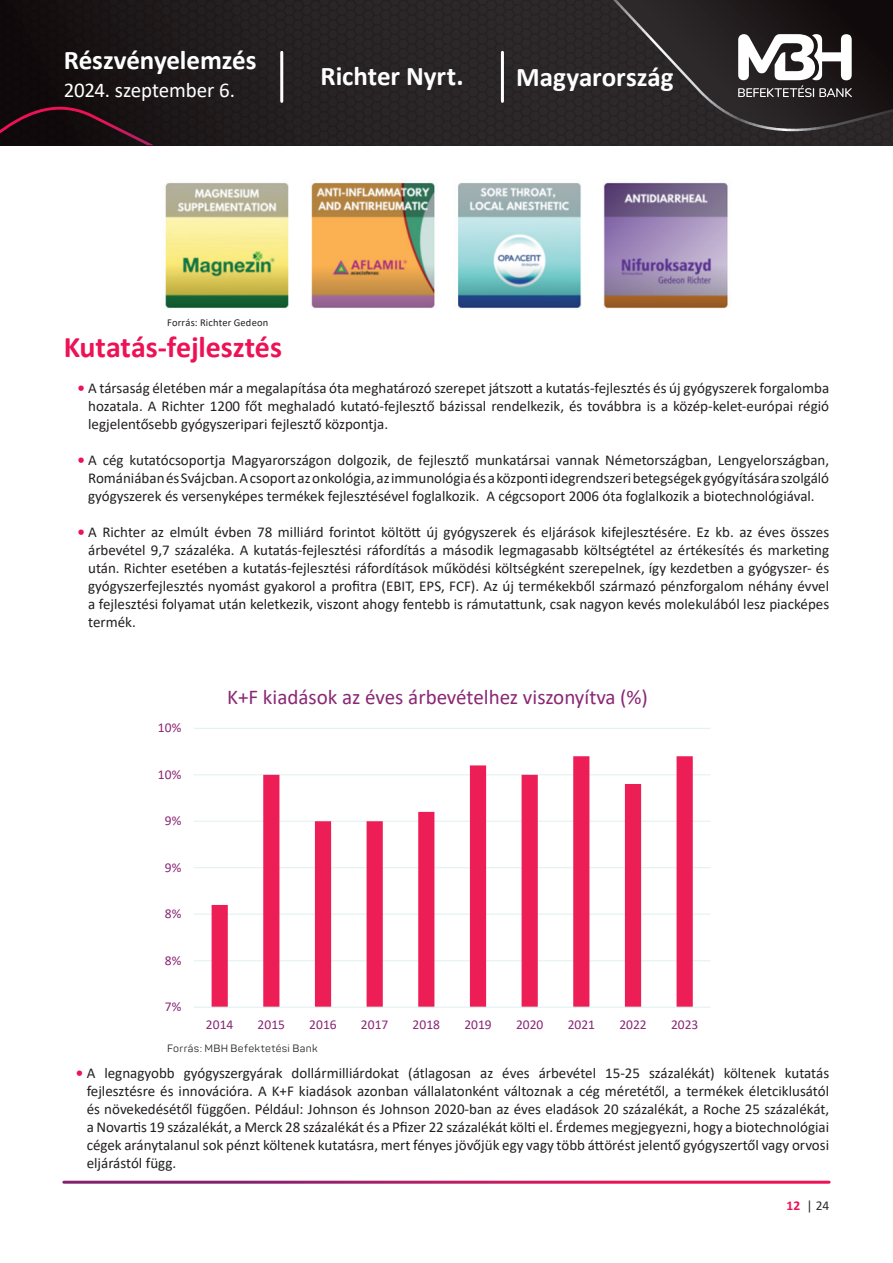
<style>
.page{position:relative;width:893px;height:1263px;background:#fff}
.page>*{position:absolute;margin:0;border:0;box-sizing:border-box;transform-origin:0 0}
.t1{font:700 30px "Calibri";letter-spacing:-.005em;color:#ed1255}
.t2{font:700 27px "Calibri";letter-spacing:-.005em;color:#fff}
.t3{font:21px "Calibri";color:#8a2774}
.t4{font:21px "Calibri";letter-spacing:-.01em;color:#fff}
.t5{font:15px/18px "Calibri";color:#231f20;text-align:justify}
.t6{font:13.5px "Calibri";color:#8a2774}
.t7{font:13.5px "Calibri";color:#2d292a}
.t8{font:10.5px "Panton";letter-spacing:.03em;color:#231f20}
.t9{font:10.5px "Calibri";letter-spacing:.015em;color:#231f20}
.s1{font-weight:700;color:#ed1255}
</style>
<div class="page">
<svg style="left:0;top:0;width:893px;height:146px;background:#231e1f"></svg>
<svg style="left:0;top:107px;width:154px;height:38px;background:#230d14"></svg>
<svg style="left:606px;top:0;width:287px;height:139px;background:#383435"></svg>
<hr style="left:280px;top:52px;width:3px;height:49px;background:#fff">
<hr style="left:501px;top:52px;width:3px;height:49px;background:#fff">
<hr style="left:194px;top:960px;width:516px;height:1px;background:#e1f2f2">
<hr style="left:194px;top:913px;width:516px;height:2px;background:#e1f2f2">
<hr style="left:194px;top:867px;width:516px;height:1px;background:#e1f2f2">
<hr style="left:194px;top:821px;width:516px;height:1px;background:#e1f2f2">
<hr style="left:194px;top:774px;width:516px;height:1px;background:#e1f2f2">
<hr style="left:194px;top:728px;width:516px;height:1px;background:#e1f2f2">
<svg style="left:212px;top:756px;width:481px;height:251px"></svg>
<hr style="left:194px;top:1007px;width:516px;height:1px;background:#e1f2f2">
<img style="left:165px;top:182px;width:563px;height:127px">
<h2 class="t2" style="left:64px;top:41px;width:194px">Részvényelemzés</h2>
<h3 class="t4" style="left:64px;top:76px;width:173px">2024. szeptember 6.</h3>
<h2 class="t2" style="left:321px;top:57px;width:145px">Richter Nyrt.</h2>
<h2 class="t2" style="left:516px;top:58px;width:159px">Magyarország</h2>
<p class="t9" style="left:167px;top:315px;width:103px">Forrás: Richter Gedeon</p>
<h1 class="t1" style="left:64px;top:326px;width:220px">Kutatás-fejlesztés</h1>
<p class="t5" style="left:88px;top:379px;width:742px;text-indent:-11px"><span class="s1">•</span> A társaság életében már a megalapítása óta meghatározó szerepet játszott a kutatás-fejlesztés és új gyógyszerek forgalomba hozatala. A Richter 1200 főt meghaladó kutató-fejlesztő bázissal rendelkezik, és továbbra is a közép-kelet-európai régió legjelentősebb gyógyszeripari fejlesztő központja.</p>
<p class="t5" style="left:88px;top:451px;width:742px;text-indent:-11px"><span class="s1">•</span> A cég kutatócsoportja Magyarországon dolgozik, de fejlesztő munkatársai vannak Németországban, Lengyelországban, Romániában és Svájcban. A csoport az onkológia, az immunológia és a központi idegrendszeri betegségek gyógyítására szolgáló gyógyszerek és versenyképes termékek fejlesztésével foglalkozik. A cégcsoport 2006 óta foglalkozik a biotechnológiával.</p>
<p class="t5" style="left:88px;top:523px;width:742px;text-indent:-11px"><span class="s1">•</span> A Richter az elmúlt évben 78 milliárd forintot költött új gyógyszerek és eljárások kifejlesztésére. Ez kb. az éves összes árbevétel 9,7 százaléka. A kutatás-fejlesztési ráfordítás a második legmagasabb költségtétel az értékesítés és marketing után. Richter esetében a kutatás-fejlesztési ráfordítások működési költségként szerepelnek, így kezdetben a gyógyszer- és gyógyszerfejlesztés nyomást gyakorol a profitra (EBIT, EPS, FCF). Az új termékekből származó pénzforgalom néhány évvel a fejlesztési folyamat után keletkezik, viszont ahogy fentebb is rámutattunk, csak nagyon kevés molekulából lesz piacképes termék.</p>
<p class="t6" style="left:158px;top:718px;width:25px">10%</p>
<p class="t6" style="left:158px;top:765px;width:25px">10%</p>
<p class="t6" style="left:165px;top:811px;width:18px">9%</p>
<p class="t6" style="left:165px;top:858px;width:18px">9%</p>
<p class="t6" style="left:165px;top:904px;width:18px">8%</p>
<p class="t6" style="left:165px;top:951px;width:18px">8%</p>
<p class="t6" style="left:165px;top:997px;width:18px">7%</p>
<h3 class="t3" style="left:227px;top:682px;width:422px">K+F kiadások az éves árbevételhez viszonyítva (%)</h3>
<p class="t6" style="left:206px;top:1015px;width:29px">2014</p>
<p class="t6" style="left:258px;top:1015px;width:29px">2015</p>
<p class="t6" style="left:309px;top:1015px;width:29px">2016</p>
<p class="t6" style="left:361px;top:1015px;width:29px">2017</p>
<p class="t6" style="left:413px;top:1015px;width:29px">2018</p>
<p class="t6" style="left:464px;top:1015px;width:29px">2019</p>
<p class="t6" style="left:516px;top:1015px;width:29px">2020</p>
<p class="t6" style="left:568px;top:1015px;width:29px">2021</p>
<p class="t6" style="left:619px;top:1015px;width:29px">2022</p>
<p class="t6" style="left:671px;top:1015px;width:29px">2023</p>
<p class="t8" style="left:167px;top:1041px;width:152px">Forrás: MBH Befektetési Bank</p>
<p class="t5" style="left:87px;top:1063px;width:744px;text-indent:-11px"><span class="s1">•</span> A legnagyobb gyógyszergyárak dollármilliárdokat (átlagosan az éves árbevétel 15-25 százalékát) költenek kutatás fejlesztésre és innovációra. A K+F kiadások azonban vállalatonként változnak a cég méretétől, a termékek életciklusától és növekedésétől függően. Például: Johnson és Johnson 2020-ban az éves eladások 20 százalékát, a Roche 25 százalékát, a Novartis 19 százalékát, a Merck 28 százalékát és a Pfizer 22 százalékát költi el. Érdemes megjegyezni, hogy a biotechnológiai cégek aránytalanul sok pénzt költenek kutatásra, mert fényes jövőjük egy vagy több áttörést jelentő gyógyszertől vagy orvosi eljárástól függ.</p>
<p class="t7" style="left:786px;top:1196px;width:44px"><span class="s1">12</span> | 24</p>
</div>
